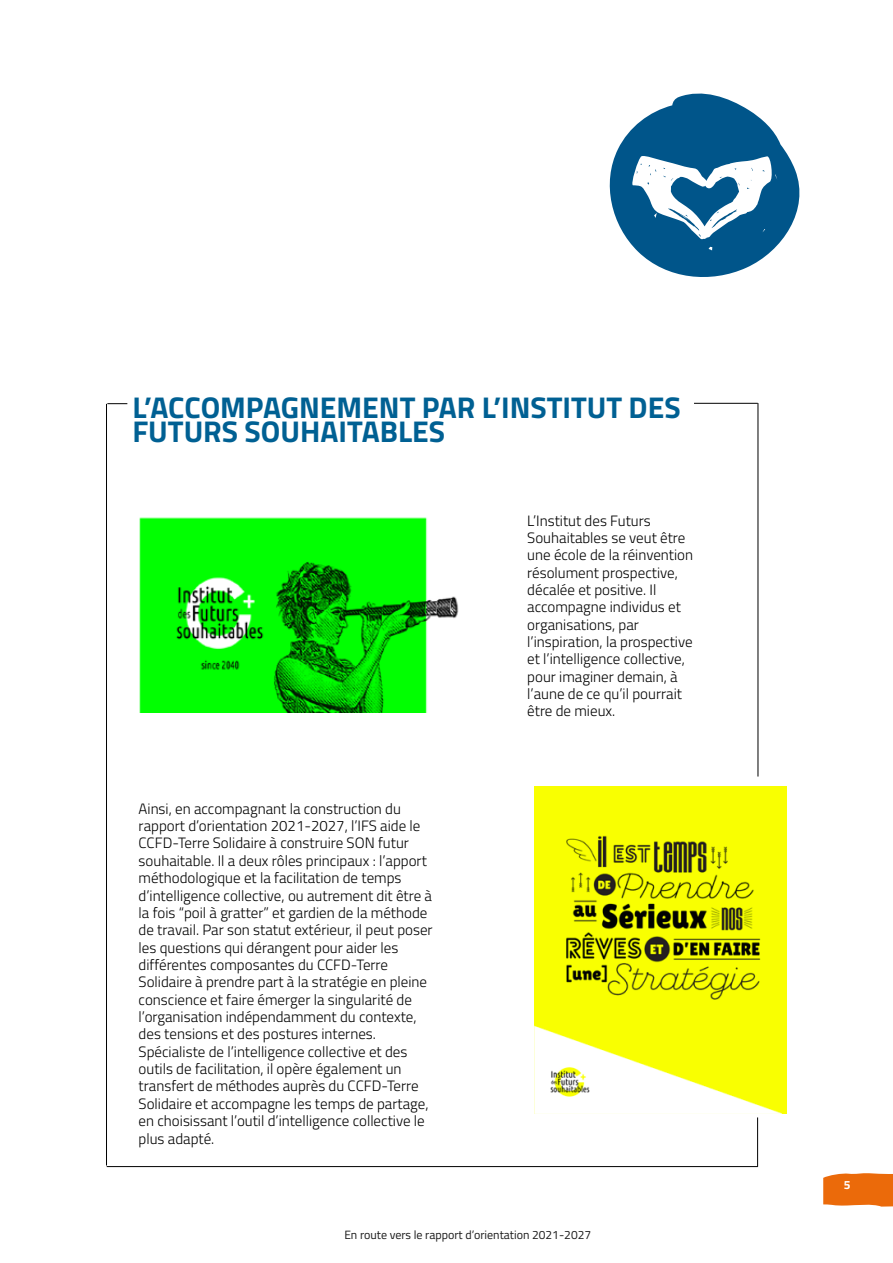
<style>
.page{position:relative;width:893px;height:1263px;background:#fff}
.page>*{position:absolute;margin:0;border:0;box-sizing:border-box;transform-origin:0 0}
.t1{font:700 30px/24.2px "Titillium Web";color:#006093}
.t2{font:300 15px/17.4px "Titillium Web";color:#000}
.t3{font:12px "Titillium Web";color:#1a1a1a}
.t4{font:700 12px "Titillium Web";color:#fff}
</style>
<div class="page">
<hr style="left:694px;top:403px;width:64px;height:1px;background:#000">
<svg style="left:107px;top:403px;width:20px;height:1px"></svg>
<hr style="left:758px;top:403px;width:1px;height:373px;background:#000">
<hr style="left:106px;top:404px;width:1px;height:761px;background:#000">
<hr style="left:757px;top:1117px;width:1px;height:50px;background:#000">
<hr style="left:107px;top:1166px;width:651px;height:1px;background:#000">
<svg style="left:823px;top:1173px;width:70px;height:33px;background:#ec7218"></svg>
<img style="left:140px;top:517px;width:319px;height:196px">
<img style="left:534px;top:787px;width:252px;height:326px">
<svg style="left:609px;top:93px;width:191px;height:184px"></svg>
<h1 class="t1" style="left:132px;top:394px;width:550px">L’ACCOMPAGNEMENT PAR L’INSTITUT DES<br>FUTURS SOUHAITABLES</h1>
<p class="t2" style="left:139px;top:799px;width:296px">Ainsi, en accompagnant la construction du rapport d’orientation 2021-2027, l’IFS aide le CCFD-Terre Solidaire à construire SON futur souhaitable. Il a deux rôles principaux : l’apport méthodologique et la facilitation de temps d’intelligence collective, ou autrement dit être à la fois “poil à gratter” et gardien de la méthode de travail. Par son statut extérieur, il peut poser les questions qui dérangent pour aider les différentes composantes du CCFD-Terre Solidaire à prendre part à la stratégie en pleine conscience et faire émerger la singularité de l’organisation indépendamment du contexte, des tensions et des postures internes.<br>Spécialiste de l’intelligence collective et des outils de facilitation, il opère également un transfert de méthodes auprès du CCFD-Terre Solidaire et accompagne les temps de partage, en choisissant l’outil d’intelligence collective le plus adapté.</p>
<p class="t2" style="left:527px;top:511px;width:167px">L’Institut des Futurs<br>Souhaitables se veut être une école de la réinvention résolument prospective, décalée et positive. Il accompagne individus et organisations, par l’inspiration, la prospective et l’intelligence collective, pour imaginer demain, à l’aune de ce qu’il pourrait être de mieux.</p>
<p class="t3" style="left:344px;top:1226px;width:248px">En route vers le rapport d’orientation 2021-2027</p>
<p class="t4" style="left:844px;top:1175px;width:8px">5</p>
</div>
